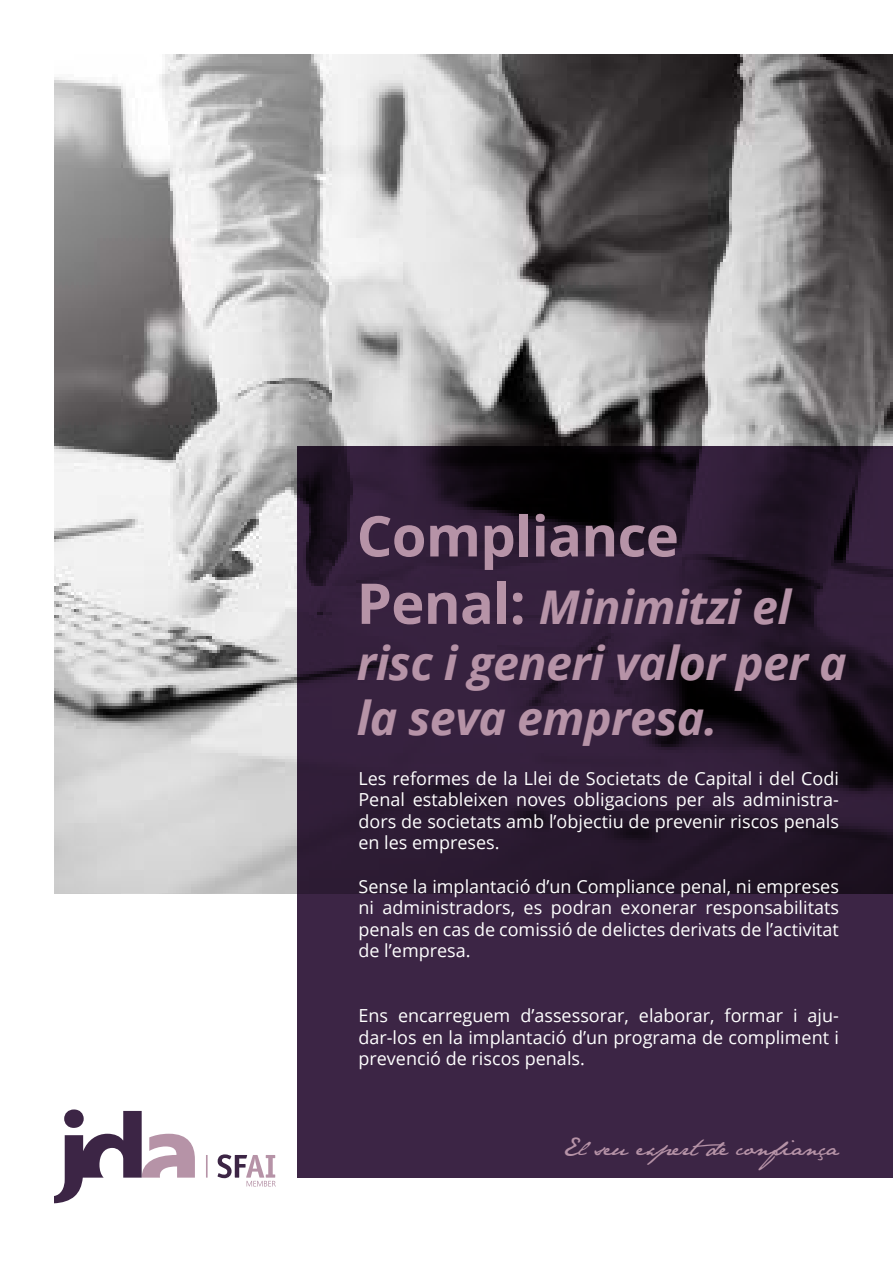
<style>
.page{position:relative;width:893px;height:1263px;background:#fff}
.page>*{position:absolute;margin:0;border:0;box-sizing:border-box;transform-origin:0 0}
.t1{font:700 56.1px "Open Sans";letter-spacing:-.01em;color:#b693a7}
.t2{font:italic 700 46.5px/55.8px "Open Sans";letter-spacing:-.01em;color:#b693a7}
.t3{font:22.5px "Jane Austen";color:#b693a7}
.t4{font:18px/21.6px "Open Sans";color:#fff;text-align:justify}
.s1{font-style:normal;font-size:56.1px}
</style>
<div class="page">
<img style="left:54px;top:54px;width:839px;height:839px">
<svg style="left:64px;top:1109px;width:20px;height:19px"></svg>
<svg style="left:54px;top:1111px;width:141px;height:92px"></svg>
<hr style="left:206px;top:1155px;width:2px;height:22px;background:#b693a7">
<svg style="left:218px;top:1154px;width:58px;height:32px"></svg>
<svg style="left:298px;top:446px;width:595px;height:732px;background:#301d37"></svg>
<h1 class="t1" style="left:357px;top:496px;width:324px">Compliance</h1>
<h2 class="t2" style="left:357px;top:578px;width:491px"><span class="s1">Penal:</span> Minimitzi el risc i generi valor per a la seva empresa.</h2>
<p class="t4" style="left:358px;top:767px;width:482px">Les reformes de la Llei de Societats de Capital i del Codi Penal estableixen noves obligacions per als administra&shy;dors de societats amb l’objectiu de prevenir riscos penals en les empreses.</p>
<p class="t4" style="left:358px;top:875px;width:482px">Sense la implantació d’un Compliance penal, ni empreses ni administradors, es podran exonerar responsabilitats penals en cas de comissió de delictes derivats de l’activitat de l’empresa.</p>
<p class="t4" style="left:358px;top:1004px;width:482px">Ens encarreguem d’assessorar, elaborar, formar i aju&shy;dar-los en la implantació d’un programa de compliment i prevenció de riscos penals.</p>
<p class="t3" style="left:563px;top:1133px;width:278px">El seu expertde confiança</p>
</div>
